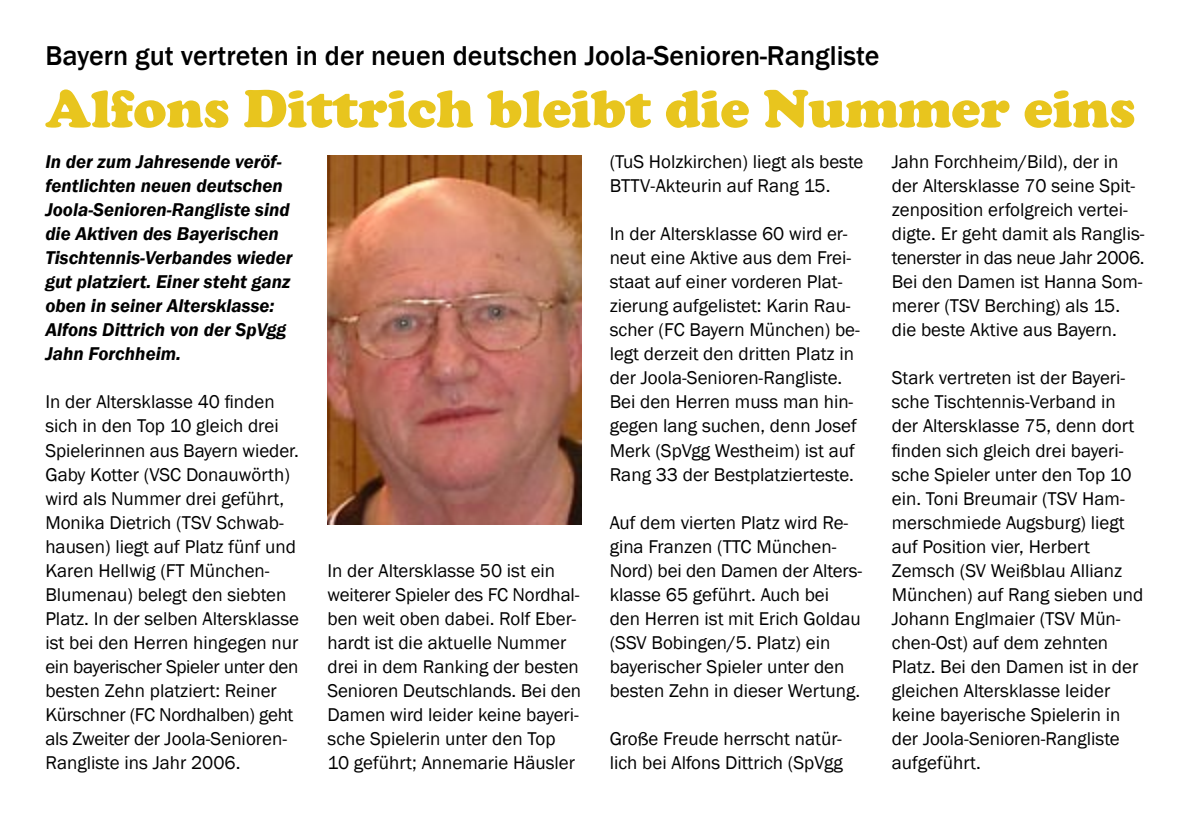
<style>
.page{position:relative;width:1191px;height:840px;background:#fff}
.page>*{position:absolute;margin:0;border:0;box-sizing:border-box;transform-origin:0 0}
.Headline{font:900 55px "Cooper";color:#e8c51e}
.Stichzeile{font:500 28px "Franklin Gothic";color:#000}
.Bodytext{font:19px/24px "Franklin Gothic";color:#000}
.Vorspann{font:italic 600 19px/24px "Franklin Gothic";color:#000}
</style>
<div class="page">
<img style="left:327px;top:155px;width:254px;height:368px">
<p class="Stichzeile" style="left:45px;top:38px;width:835px">Bayern gut vertreten in der neuen deutschen Joola-Senioren-Rangliste</p>
<p class="Headline" style="left:45px;top:76px;width:1091px">Alfons Dittrich bleibt die Nummer eins</p>
<p class="Vorspann" style="left:45px;top:150px;width:249px">In der zum Jahresende veröf&shy;fentlichten neuen deutschen<br>Joola-Senioren-Rangliste sind die Aktiven des Bayerischen<br>Tischtennis-Verbandes wieder gut platziert. Einer steht ganz oben in seiner Altersklasse:<br>Alfons Dittrich von der SpVgg<br>Jahn Forchheim.</p>
<p class="Bodytext" style="left:45px;top:390px;width:255px">In der Altersklasse 40 finden sich in den Top 10 gleich drei<br>Spielerinnen aus Bayern wieder.<br>Gaby Kotter (VSC Donauwörth) wird als Nummer drei geführt,<br>Monika Dietrich (TSV Schwab&shy;hausen) liegt auf Platz fünf und<br>Karen Hellwig (FT München-<br>Blumenau) belegt den siebten<br>Platz. In der selben Altersklasse ist bei den Herren hingegen nur ein bayerischer Spieler unter den besten Zehn platziert: Reiner<br>Kürschner (FC Nordhalben) geht als Zweiter der Joola-Senioren-<br>Rangliste ins Jahr 2006.</p>
<p class="Bodytext" style="left:609px;top:150px;width:255px">(TuS Holzkirchen) liegt als beste<br>BTTV-Akteurin auf Rang 15.</p>
<p class="Bodytext" style="left:609px;top:222px;width:252px">In der Altersklasse 60 wird er&shy;neut eine Aktive aus dem Frei&shy;staat auf einer vorderen Plat&shy;zierung aufgelistet: Karin Rau&shy;scher (FC Bayern München) be&shy;legt derzeit den dritten Platz in der Joola-Senioren-Rangliste.<br>Bei den Herren muss man hin&shy;gegen lang suchen, denn Josef<br>Merk (SpVgg Westheim) ist auf<br>Rang 33 der Bestplatzierteste.</p>
<p class="Bodytext" style="left:609px;top:510px;width:254px">Auf dem vierten Platz wird Re&shy;gina Franzen (TTC München-<br>Nord) bei den Damen der Alters&shy;klasse 65 geführt. Auch bei den Herren ist mit Erich Goldau (SSV Bobingen/5. Platz) ein bayerischer Spieler unter den besten Zehn in dieser Wertung.</p>
<p class="Bodytext" style="left:609px;top:726px;width:234px">Große Freude herrscht natür&shy;lich bei Alfons Dittrich (SpVgg</p>
<p class="Bodytext" style="left:891px;top:150px;width:254px">Jahn Forchheim/Bild), der in der Altersklasse 70 seine Spit&shy;zenposition erfolgreich vertei&shy;digte. Er geht damit als Ranglis&shy;tenerster in das neue Jahr 2006.<br>Bei den Damen ist Hanna Som&shy;merer (TSV Berching) als 15. die beste Aktive aus Bayern.</p>
<p class="Bodytext" style="left:891px;top:366px;width:253px">Stark vertreten ist der Bayeri&shy;sche Tischtennis-Verband in der Altersklasse 75, denn dort finden sich gleich drei bayeri&shy;sche Spieler unter den Top 10 ein. Toni Breumair (TSV Ham&shy;merschmiede Augsburg) liegt auf Position vier, Herbert<br>Zemsch (SV Weißblau Allianz<br>München) auf Rang sieben und<br>Johann Englmaier (TSV Mün&shy;chen-Ost) auf dem zehnten<br>Platz. Bei den Damen ist in der gleichen Altersklasse leider keine bayerische Spielerin in der Joola-Senioren-Rangliste aufgeführt.</p>
<p class="Bodytext" style="left:327px;top:558px;width:255px">In der Altersklasse 50 ist ein weiterer Spieler des FC Nordhal&shy;ben weit oben dabei. Rolf Eber&shy;hardt ist die aktuelle Nummer drei in dem Ranking der besten<br>Senioren Deutschlands. Bei den<br>Damen wird leider keine bayeri&shy;sche Spielerin unter den Top<br>10 geführt; Annemarie Häusler</p>
</div>
